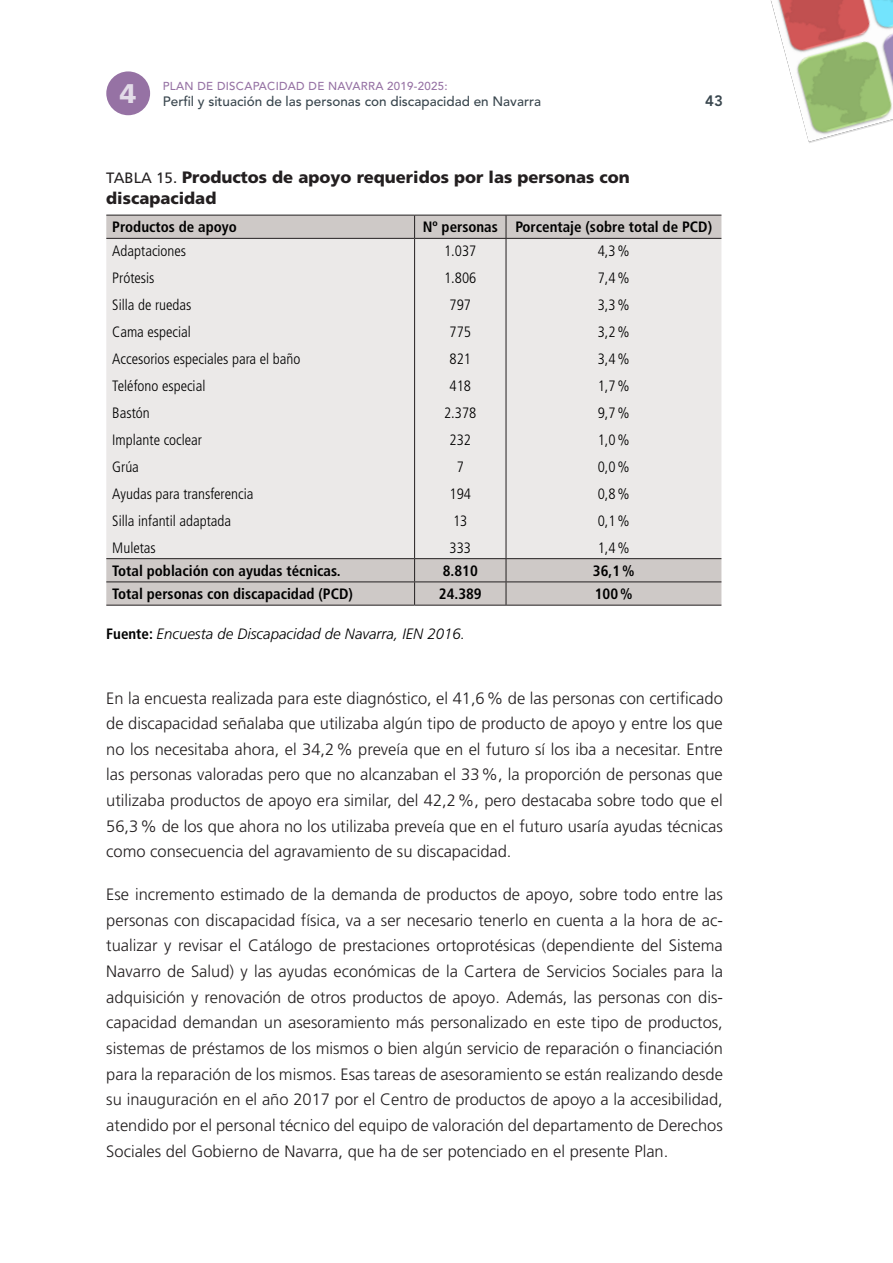
<style>
.page{position:relative;width:893px;height:1263px;background:#fff}
.page>*{position:absolute;margin:0;border:0;box-sizing:border-box;transform-origin:0 0}
.Texto_general{font:300 16.5px/25.7px "Frutiger";color:#231f20;text-align:justify}
.Tabla_tit{font:900 16.5px/21.1px "Frutiger";color:#231f20}
.Tabla_TXT{font:300 condensed 15px "Frutiger";color:#000}
.Tabla_TXT-2{font:700 condensed 15px "Frutiger";color:#000}
.Tabla_fuente{font:italic 300 15px "Frutiger";color:#000}
.t1{font:800 15px "Avenir LT Std";color:#39464e}
.t2{font:500 13.5px "Avenir LT Std";color:#39464e}
.t3{font:500 11.55px "Avenir LT Std";letter-spacing:.025em;color:#9672a4}
.s1{font-weight:400;font-size:15px}
.s2{font-weight:700;font-style:normal;font-stretch:condensed}
</style>
<div class="page">
<div style="left:106px;top:71px;width:44px;height:44px;background:#9672a4;border-radius:50%"></div>
<img style="left:770px;top:0;width:123px;height:143px">
<div style="left:106px;top:216px;width:615px;height:389px;background:#cec9c7"></div>
<div style="left:106px;top:239px;width:615px;height:319px;background:#ebe9e8"></div>
<hr style="left:106px;top:215px;width:309px;height:1px;background:#231f20">
<hr style="left:415px;top:215px;width:91px;height:1px;background:#231f20">
<svg style="left:414px;top:215px;width:1px;height:23px"></svg>
<hr style="left:506px;top:215px;width:215px;height:1px;background:#231f20">
<svg style="left:506px;top:215px;width:1px;height:23px"></svg>
<hr style="left:106px;top:238px;width:309px;height:1px;background:#231f20">
<hr style="left:415px;top:238px;width:91px;height:1px;background:#231f20">
<hr style="left:414px;top:239px;width:1px;height:319px;background:#231f20">
<hr style="left:506px;top:238px;width:215px;height:1px;background:#231f20">
<hr style="left:506px;top:239px;width:1px;height:319px;background:#231f20">
<hr style="left:106px;top:558px;width:309px;height:1px;background:#231f20">
<hr style="left:415px;top:558px;width:91px;height:1px;background:#231f20">
<hr style="left:506px;top:558px;width:215px;height:1px;background:#231f20">
<hr style="left:106px;top:581px;width:309px;height:1px;background:#231f20">
<hr style="left:415px;top:581px;width:91px;height:1px;background:#231f20">
<svg style="left:414px;top:559px;width:1px;height:46px"></svg>
<hr style="left:506px;top:581px;width:215px;height:1px;background:#231f20">
<svg style="left:506px;top:559px;width:1px;height:46px"></svg>
<hr style="left:106px;top:605px;width:309px;height:1px;background:#231f20">
<hr style="left:415px;top:605px;width:91px;height:1px;background:#231f20">
<hr style="left:506px;top:605px;width:215px;height:1px;background:#231f20">
<p class="t3" style="left:163px;top:79px;width:286px">PLAN DE DISCAPACIDAD DE NAVARRA 2019-2025:</p>
<p class="t2" style="left:120px;top:94px;width:423px"><sup>4</sup> Perfil y situación de las personas con discapacidad en Navarra</p>
<p class="t1" style="left:705px;top:92px;width:19px">43</p>
<p class="Tabla_tit" style="left:106px;top:167px;width:525px"><span class="s1">TABLA 15.</span> Productos de apoyo requeridos por las personas con discapacidad</p>
<p class="Tabla_TXT-2" style="left:112px;top:218px;width:126px">Productos de apoyo</p>
<p class="Tabla_TXT-2" style="left:423px;top:218px;width:77px">Nº personas</p>
<p class="Tabla_TXT-2" style="left:515px;top:218px;width:198px">Porcentaje (sobre total de PCD)</p>
<p class="Tabla_TXT" style="left:112px;top:242px;width:75px">Adaptaciones</p>
<p class="Tabla_TXT" style="left:112px;top:269px;width:44px">Prótesis</p>
<p class="Tabla_TXT" style="left:112px;top:296px;width:81px">Silla de ruedas</p>
<p class="Tabla_TXT" style="left:112px;top:323px;width:80px">Cama especial</p>
<p class="Tabla_TXT" style="left:112px;top:350px;width:190px">Accesorios especiales para el baño</p>
<p class="Tabla_TXT" style="left:112px;top:377px;width:95px">Teléfono especial</p>
<p class="Tabla_TXT" style="left:112px;top:404px;width:39px">Bastón</p>
<p class="Tabla_TXT" style="left:112px;top:431px;width:91px">Implante coclear</p>
<p class="Tabla_TXT" style="left:112px;top:458px;width:28px">Grúa</p>
<p class="Tabla_TXT" style="left:112px;top:485px;width:143px">Ayudas para transferencia</p>
<p class="Tabla_TXT" style="left:112px;top:512px;width:120px">Silla infantil adaptada</p>
<p class="Tabla_TXT" style="left:112px;top:539px;width:45px">Muletas</p>
<p class="Tabla_TXT" style="left:598px;top:242px;width:34px">4,3%</p>
<p class="Tabla_TXT" style="left:598px;top:269px;width:34px">7,4%</p>
<p class="Tabla_TXT" style="left:598px;top:296px;width:34px">3,3%</p>
<p class="Tabla_TXT" style="left:598px;top:323px;width:34px">3,2%</p>
<p class="Tabla_TXT" style="left:598px;top:350px;width:34px">3,4%</p>
<p class="Tabla_TXT" style="left:598px;top:377px;width:34px">1,7%</p>
<p class="Tabla_TXT" style="left:598px;top:404px;width:34px">9,7%</p>
<p class="Tabla_TXT" style="left:598px;top:431px;width:34px">1,0%</p>
<p class="Tabla_TXT" style="left:598px;top:458px;width:34px">0,0%</p>
<p class="Tabla_TXT" style="left:598px;top:485px;width:34px">0,8%</p>
<p class="Tabla_TXT" style="left:598px;top:512px;width:34px">0,1%</p>
<p class="Tabla_TXT" style="left:598px;top:539px;width:34px">1,4%</p>
<p class="Tabla_TXT" style="left:444px;top:242px;width:34px">1.037</p>
<p class="Tabla_TXT" style="left:444px;top:269px;width:34px">1.806</p>
<p class="Tabla_TXT" style="left:449px;top:296px;width:23px">797</p>
<p class="Tabla_TXT" style="left:449px;top:323px;width:23px">775</p>
<p class="Tabla_TXT" style="left:449px;top:350px;width:23px">821</p>
<p class="Tabla_TXT" style="left:449px;top:377px;width:23px">418</p>
<p class="Tabla_TXT" style="left:444px;top:404px;width:34px">2.378</p>
<p class="Tabla_TXT" style="left:449px;top:431px;width:23px">232</p>
<p class="Tabla_TXT" style="left:457px;top:458px;width:9px">7</p>
<p class="Tabla_TXT" style="left:449px;top:485px;width:23px">194</p>
<p class="Tabla_TXT" style="left:453px;top:512px;width:16px">13</p>
<p class="Tabla_TXT" style="left:449px;top:539px;width:23px">333</p>
<p class="Tabla_TXT-2" style="left:112px;top:562px;width:230px">Total población con ayudas técnicas.</p>
<p class="Tabla_TXT-2" style="left:443px;top:562px;width:37px">8.810</p>
<p class="Tabla_TXT-2" style="left:593px;top:562px;width:43px">36,1%</p>
<p class="Tabla_TXT-2" style="left:112px;top:585px;width:242px">Total personas con discapacidad (PCD)</p>
<p class="Tabla_TXT-2" style="left:439px;top:585px;width:44px">24.389</p>
<p class="Tabla_TXT-2" style="left:595px;top:585px;width:39px">100%</p>
<p class="Tabla_fuente" style="left:106px;top:625px;width:360px"><span class="s2">Fuente:</span> Encuesta de Discapacidad de Navarra, IEN 2016.</p>
<p class="Texto_general" style="left:106px;top:685px;width:618px">En la encuesta realizada para este diagnóstico, el 41,6% de las personas con certificado de discapacidad señalaba que utilizaba algún tipo de producto de apoyo y entre los que no los necesitaba ahora, el 34,2% preveía que en el futuro sí los iba a necesitar. Entre las personas valoradas pero que no alcanzaban el 33%, la proporción de personas que utilizaba productos de apoyo era similar, del 42,2%, pero destacaba sobre todo que el 56,3% de los que ahora no los utilizaba preveía que en el futuro usaría ayudas técnicas como consecuencia del agravamiento de su discapacidad.</p>
<p class="Texto_general" style="left:106px;top:882px;width:618px">Ese incremento estimado de la demanda de productos de apoyo, sobre todo entre las personas con discapacidad física, va a ser necesario tenerlo en cuenta a la hora de ac&shy;tualizar y revisar el Catálogo de prestaciones ortoprotésicas (dependiente del Sistema Navarro de Salud) y las ayudas económicas de la Cartera de Servicios Sociales para la adquisición y renovación de otros productos de apoyo. Además, las personas con dis&shy;capacidad demandan un asesoramiento más personalizado en este tipo de productos, sistemas de préstamos de los mismos o bien algún servicio de reparación o financiación para la reparación de los mismos. Esas tareas de asesoramiento se están realizando desde su inauguración en el año 2017 por el Centro de productos de apoyo a la accesibilidad, atendido por el personal técnico del equipo de valoración del departamento de Derechos Sociales del Gobierno de Navarra, que ha de ser potenciado en el presente Plan.</p>
</div>
